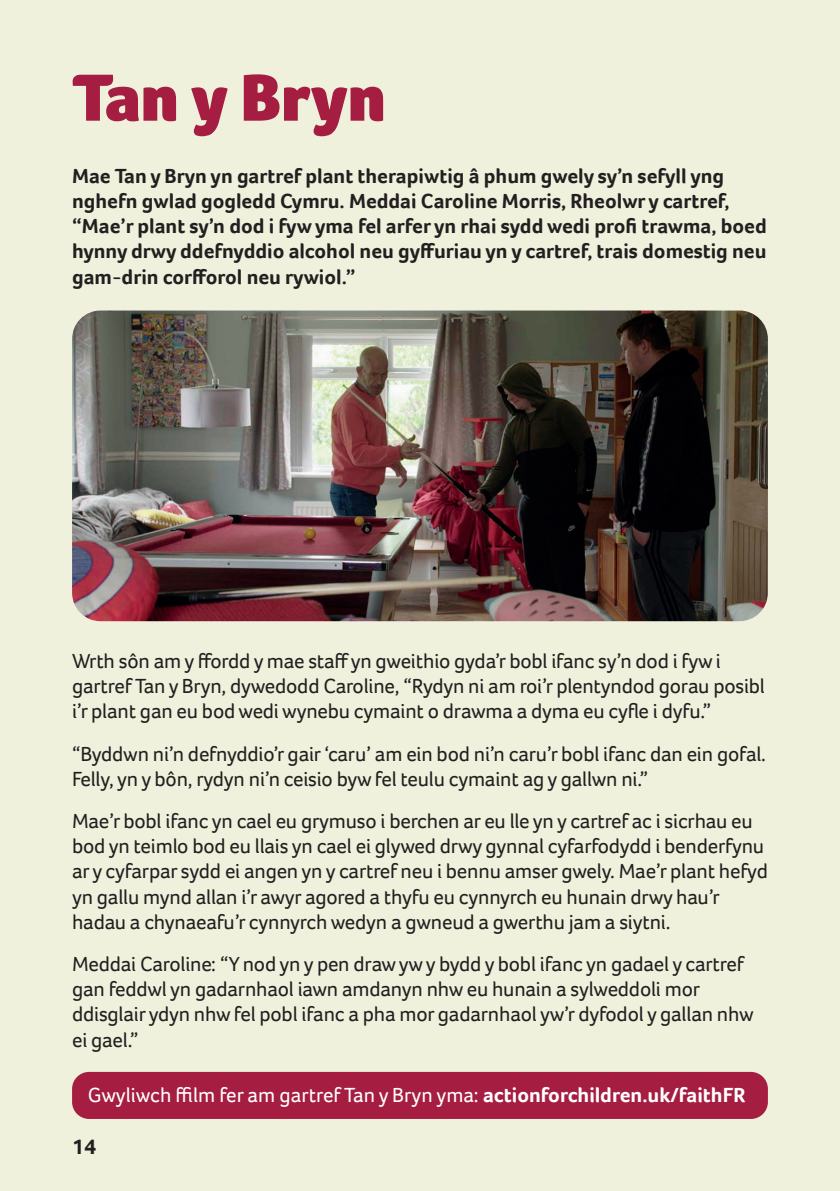
<style>
.page{position:relative;width:840px;height:1191px;background:#fff}
.page>*{position:absolute;margin:0;border:0;box-sizing:border-box;transform-origin:0 0}
.t1{font:900 68.6px "Foco";color:#a61d42}
.t2{font:700 22px "Foco";color:#231f20}
.t3{font:21px/25.2px "Foco";letter-spacing:-.01em;color:#231f20}
.t4{font:700 21px/25.2px "Foco";color:#231f20}
.t5{font:21px "Foco";color:#fff}
.s1{font-weight:700}
</style>
<div class="page">
<div style="left:0;top:0;width:839px;height:1191px;background:#eff1dc"></div>
<img style="left:72px;top:310px;width:695px;height:311px">
<div style="left:72px;top:1071px;width:695px;height:48px;background:#a61d42;border-radius:17px"></div>
<p class="t1" style="left:72px;top:52px;width:315px">Tan y Bryn</p>
<p class="t4" style="left:72px;top:163px;width:695px">Mae Tan y Bryn yn gartref plant therapiwtig â phum gwely sy’n sefyll yng nghefn gwlad gogledd Cymru. Meddai Caroline Morris, Rheolwr y cartref, “Mae’r plant sy’n dod i fyw yma fel arfer yn rhai sydd wedi profi trawma, boed hynny drwy ddefnyddio alcohol neu gyffuriau yn y cartref, trais domestig neu gam-drin corfforol neu rywiol.”</p>
<p class="t3" style="left:72px;top:648px;width:694px">Wrth sôn am y ffordd y mae staff yn gweithio gyda’r bobl ifanc sy’n dod i fyw i gartref Tan y Bryn, dywedodd Caroline, “Rydyn ni am roi’r plentyndod gorau posibl i’r plant gan eu bod wedi wynebu cymaint o drawma a dyma eu cyfle i dyfu.”</p>
<p class="t3" style="left:72px;top:740px;width:695px">“Byddwn ni’n defnyddio’r gair ‘caru’ am ein bod ni’n caru’r bobl ifanc dan ein gofal.<br>Felly, yn y bôn, rydyn ni’n ceisio byw fel teulu cymaint ag y gallwn ni.”</p>
<p class="t3" style="left:72px;top:808px;width:697px">Mae’r bobl ifanc yn cael eu grymuso i berchen ar eu lle yn y cartref ac i sicrhau eu bod yn teimlo bod eu llais yn cael ei glywed drwy gynnal cyfarfodydd i benderfynu ar y cyfarpar sydd ei angen yn y cartref neu i bennu amser gwely. Mae’r plant hefyd yn gallu mynd allan i’r awyr agored a thyfu eu cynnyrch eu hunain drwy hau’r hadau a chynaeafu’r cynnyrch wedyn a gwneud a gwerthu jam a siytni.</p>
<p class="t3" style="left:72px;top:951px;width:682px">Meddai Caroline: “Y nod yn y pen draw yw y bydd y bobl ifanc yn gadael y cartref gan feddwl yn gadarnhaol iawn amdanyn nhw eu hunain a sylweddoli mor ddisglair ydyn nhw fel pobl ifanc a pha mor gadarnhaol yw’r dyfodol y gallan nhw ei gael.”</p>
<p class="t5" style="left:88px;top:1081px;width:658px">Gwyliwch ffilm fer am gartref Tan y Bryn yma: <span class="s1">actionforchildren.uk/faithFR</span></p>
<p class="t2" style="left:72px;top:1131px;width:26px">14</p>
</div>
